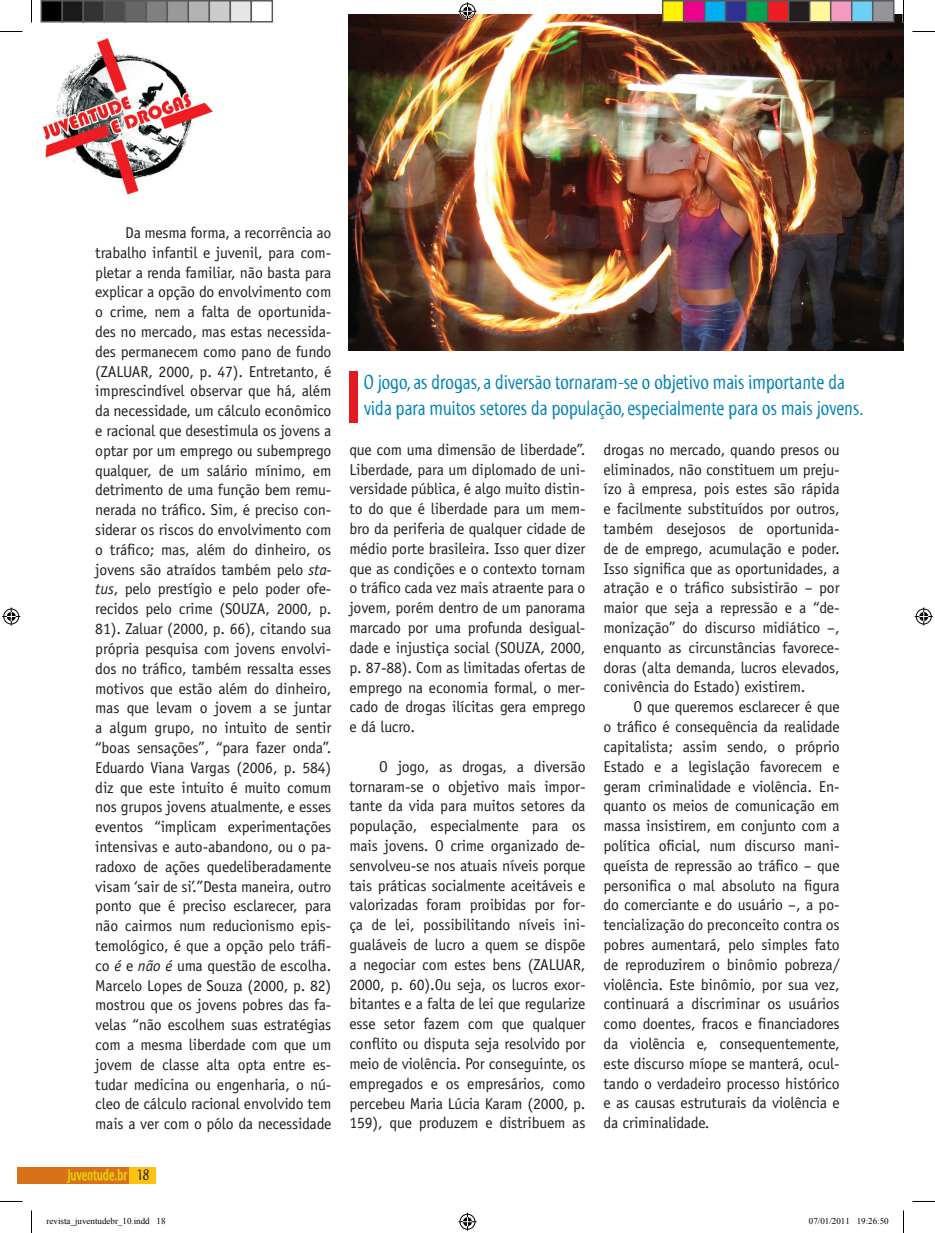
<style>
.page{position:relative;width:935px;height:1233px;background:#fff}
.page>*{position:absolute;margin:0;border:0;box-sizing:border-box;transform-origin:0 0}
.t1{font:21px/26.2px "Myriad Tilt";color:#0083b6}
.t2{font:16.5px "Myriad Tilt";color:#231f20}
.t3{font:15.75px/19.8px "Officina Sans";letter-spacing:-.01em;color:#231f20;text-align:justify}
.t4{font:9px "Times New Roman";color:#000}
.s1{font-style:italic}
</style>
<div class="page">
<div style="left:17px;top:1166px;width:112px;height:17px;background:#d9711a"></div>
<div style="left:129px;top:1166px;width:27px;height:17px;background:#fec210"></div>
<img style="left:67px;top:1168px;width:61px;height:14px">
<img style="left:348px;top:14px;width:555px;height:337px">
<div style="left:349px;top:371px;width:9px;height:51px;background:#e21a21"></div>
<img style="left:43px;top:38px;width:170px;height:157px">
<hr style="left:902px;top:0;width:2px;height:23px;background:#fff">
<svg style="left:0;top:31px;width:22px;height:1px"></svg>
<svg style="left:912px;top:31px;width:23px;height:1px"></svg>
<svg style="left:0;top:1201px;width:22px;height:1px"></svg>
<svg style="left:912px;top:1201px;width:23px;height:1px"></svg>
<svg style="left:31px;top:0;width:1px;height:23px"></svg>
<svg style="left:31px;top:1210px;width:1px;height:22px"></svg>
<svg style="left:903px;top:0;width:1px;height:23px"></svg>
<svg style="left:903px;top:1210px;width:1px;height:22px"></svg>
<svg style="left:458px;top:2px;width:18px;height:18px"></svg>
<svg style="left:458px;top:1212px;width:18px;height:18px"></svg>
<svg style="left:2px;top:607px;width:18px;height:18px"></svg>
<svg style="left:914px;top:607px;width:18px;height:18px"></svg>
<div style="left:41px;top:1px;width:21px;height:21px;background:#000"></div>
<div style="left:40px;top:0;width:23px;height:23px;border:2px solid #595959"></div>
<div style="left:62px;top:1px;width:21px;height:21px;background:#1a1a1a"></div>
<div style="left:62px;top:0;width:22px;height:23px;border:2px solid #595959"></div>
<div style="left:83px;top:1px;width:21px;height:21px;background:#333"></div>
<div style="left:82px;top:0;width:23px;height:23px;border:2px solid #595959"></div>
<div style="left:104px;top:1px;width:21px;height:21px;background:#4d4d4d"></div>
<div style="left:104px;top:0;width:22px;height:23px;border:2px solid #595959"></div>
<div style="left:125px;top:1px;width:21px;height:21px;background:#666"></div>
<div style="left:124px;top:0;width:23px;height:23px;border:2px solid #595959"></div>
<div style="left:146px;top:1px;width:21px;height:21px;background:#808080"></div>
<div style="left:146px;top:0;width:22px;height:23px;border:2px solid #595959"></div>
<div style="left:167px;top:1px;width:21px;height:21px;background:#999"></div>
<div style="left:166px;top:0;width:23px;height:23px;border:2px solid #595959"></div>
<div style="left:188px;top:1px;width:21px;height:21px;background:#b3b3b3"></div>
<div style="left:188px;top:0;width:22px;height:23px;border:2px solid #595959"></div>
<div style="left:209px;top:1px;width:21px;height:21px;background:#ccc"></div>
<div style="left:208px;top:0;width:23px;height:23px;border:2px solid #595959"></div>
<div style="left:230px;top:1px;width:21px;height:21px;background:#e6e6e6"></div>
<div style="left:230px;top:0;width:22px;height:23px;border:2px solid #595959"></div>
<div style="left:250px;top:0;width:23px;height:23px;border:2px solid #595959"></div>
<div style="left:662px;top:1px;width:21px;height:21px;background:#fff101"></div>
<div style="left:662px;top:0;width:22px;height:23px;border:2px solid #595959"></div>
<div style="left:683px;top:1px;width:21px;height:21px;background:#ed028c"></div>
<div style="left:683px;top:0;width:22px;height:23px;border:2px solid #595959"></div>
<div style="left:704px;top:1px;width:21px;height:21px;background:#00aeef"></div>
<div style="left:704px;top:0;width:22px;height:23px;border:2px solid #595959"></div>
<div style="left:725px;top:1px;width:21px;height:21px;background:#2e3092"></div>
<div style="left:725px;top:0;width:22px;height:23px;border:2px solid #595959"></div>
<div style="left:746px;top:1px;width:21px;height:21px;background:#00a54f"></div>
<div style="left:746px;top:0;width:22px;height:23px;border:2px solid #595959"></div>
<div style="left:767px;top:1px;width:21px;height:21px;background:#ee1d23"></div>
<div style="left:767px;top:0;width:22px;height:23px;border:2px solid #595959"></div>
<div style="left:788px;top:1px;width:21px;height:21px;background:#231f20"></div>
<div style="left:788px;top:0;width:22px;height:23px;border:2px solid #595959"></div>
<div style="left:809px;top:1px;width:21px;height:21px;background:#fff79a"></div>
<div style="left:809px;top:0;width:22px;height:23px;border:2px solid #595959"></div>
<div style="left:830px;top:1px;width:21px;height:21px;background:#f499c2"></div>
<div style="left:830px;top:0;width:22px;height:23px;border:2px solid #595959"></div>
<div style="left:851px;top:1px;width:21px;height:21px;background:#6bcff6"></div>
<div style="left:851px;top:0;width:22px;height:23px;border:2px solid #595959"></div>
<div style="left:872px;top:1px;width:21px;height:21px;background:#939598"></div>
<div style="left:872px;top:0;width:22px;height:23px;border:2px solid #595959"></div>
<p class="t3" style="left:95px;top:223px;width:238px;text-indent:30px">Da mesma forma, a recorrência ao trabalho infantil e juvenil, para com&shy;pletar a renda familiar, não basta para explicar a opção do envolvimento com o crime, nem a falta de oportunida&shy;des no mercado, mas estas necessida&shy;des permanecem como pano de fundo (ZALUAR, 2000, p. 47). Entretanto, é imprescindível observar que há, além da necessidade, um cálculo econômico e racional que desestimula os jovens a optar por um emprego ou subemprego qualquer, de um salário mínimo, em detrimento de uma função bem remu&shy;nerada no tráfico. Sim, é preciso con&shy;siderar os riscos do envolvimento com o tráfico; mas, além do dinheiro, os jovens são atraídos também pelo <span class="s1">sta&shy;tus</span>, pelo prestígio e pelo poder ofe&shy;recidos pelo crime (SOUZA, 2000, p.<br>81). Zaluar (2000, p. 66), citando sua própria pesquisa com jovens envolvi&shy;dos no tráfico, também ressalta esses motivos que estão além do dinheiro, mas que levam o jovem a se juntar a algum grupo, no intuito de sentir “boas sensações”, “para fazer onda”.<br>Eduardo Viana Vargas (2006, p. 584) diz que este intuito é muito comum nos grupos jovens atualmente, e esses eventos “implicam experimentações intensivas e auto-abandono, ou o pa&shy;radoxo de ações quedeliberadamente visam ‘sair de si’.”Desta maneira, outro ponto que é preciso esclarecer, para não cairmos num reducionismo epis&shy;temológico, é que a opção pelo tráfi&shy;co <span class="s1">é</span> e <span class="s1">não é</span> uma questão de escolha.<br>Marcelo Lopes de Souza (2000, p. 82) mostrou que os jovens pobres das fa&shy;velas “não escolhem suas estratégias com a mesma liberdade com que um jovem de classe alta opta entre es&shy;tudar medicina ou engenharia, o nú&shy;cleo de cálculo racional envolvido tem mais a ver com o pólo da necessidade</p>
<p class="t2" style="left:136px;top:1165px;width:15px">18</p>
<h1 class="t1" style="left:364px;top:369px;width:501px">O jogo, as drogas, a diversão tornaram-se o objetivo mais importante da vida para muitos setores da população, especialmente para os mais jovens.</h1>
<p class="t3" style="left:349px;top:439px;width:238px">que com uma dimensão de liberdade”.<br>Liberdade, para um diplomado de uni&shy;versidade pública, é algo muito distin&shy;to do que é liberdade para um mem&shy;bro da periferia de qualquer cidade de médio porte brasileira. Isso quer dizer que as condições e o contexto tornam o tráfico cada vez mais atraente para o jovem, porém dentro de um panorama marcado por uma profunda desigual&shy;dade e injustiça social (SOUZA, 2000, p. 87-88). Com as limitadas ofertas de emprego na economia formal, o mer&shy;cado de drogas ilícitas gera emprego e dá lucro.</p>
<p class="t3" style="left:349px;top:756px;width:238px;text-indent:30px">O jogo, as drogas, a diversão tornaram-se o objetivo mais impor&shy;tante da vida para muitos setores da população, especialmente para os mais jovens. O crime organizado de&shy;senvolveu-se nos atuais níveis porque tais práticas socialmente aceitáveis e valorizadas foram proibidas por for&shy;ça de lei, possibilitando níveis ini&shy;gualáveis de lucro a quem se dispõe a negociar com estes bens (ZALUAR, 2000, p. 60).Ou seja, os lucros exor&shy;bitantes e a falta de lei que regularize esse setor fazem com que qualquer conflito ou disputa seja resolvido por meio de violência. Por conseguinte, os empregados e os empresários, como percebeu Maria Lúcia Karam (2000, p.<br>159), que produzem e distribuem as</p>
<p class="t3" style="left:603px;top:439px;width:238px">drogas no mercado, quando presos ou eliminados, não constituem um preju&shy;ízo à empresa, pois estes são rápida e facilmente substituídos por outros, também desejosos de oportunida&shy;de de emprego, acumulação e poder.<br>Isso significa que as oportunidades, a atração e o tráfico subsistirão – por maior que seja a repressão e a “de&shy;monização” do discurso midiático –, enquanto as circunstâncias favorece&shy;doras (alta demanda, lucros elevados, conivência do Estado) existirem.</p>
<p class="t3" style="left:603px;top:697px;width:238px;text-indent:30px">O que queremos esclarecer é que o tráfico é consequência da realidade capitalista; assim sendo, o próprio Estado e a legislação favorecem e geram criminalidade e violência. En&shy;quanto os meios de comunicação em massa insistirem, em conjunto com a política oficial, num discurso mani&shy;queísta de repressão ao tráfico – que personifica o mal absoluto na figura do comerciante e do usuário –, a po&shy;tencialização do preconceito contra os pobres aumentará, pelo simples fato de reproduzirem o binômio pobreza/ violência. Este binômio, por sua vez, continuará a discriminar os usuários como doentes, fracos e financiadores da violência e, consequentemente, este discurso míope se manterá, ocul&shy;tando o verdadeiro processo histórico e as causas estruturais da violência e da criminalidade.</p>
<p class="t4" style="left:46px;top:1214px;width:120px">revista_juventudebr_10.indd 18</p>
<p class="t4" style="left:809px;top:1214px;width:81px">07/01/2011 19:26:50</p>
</div>
